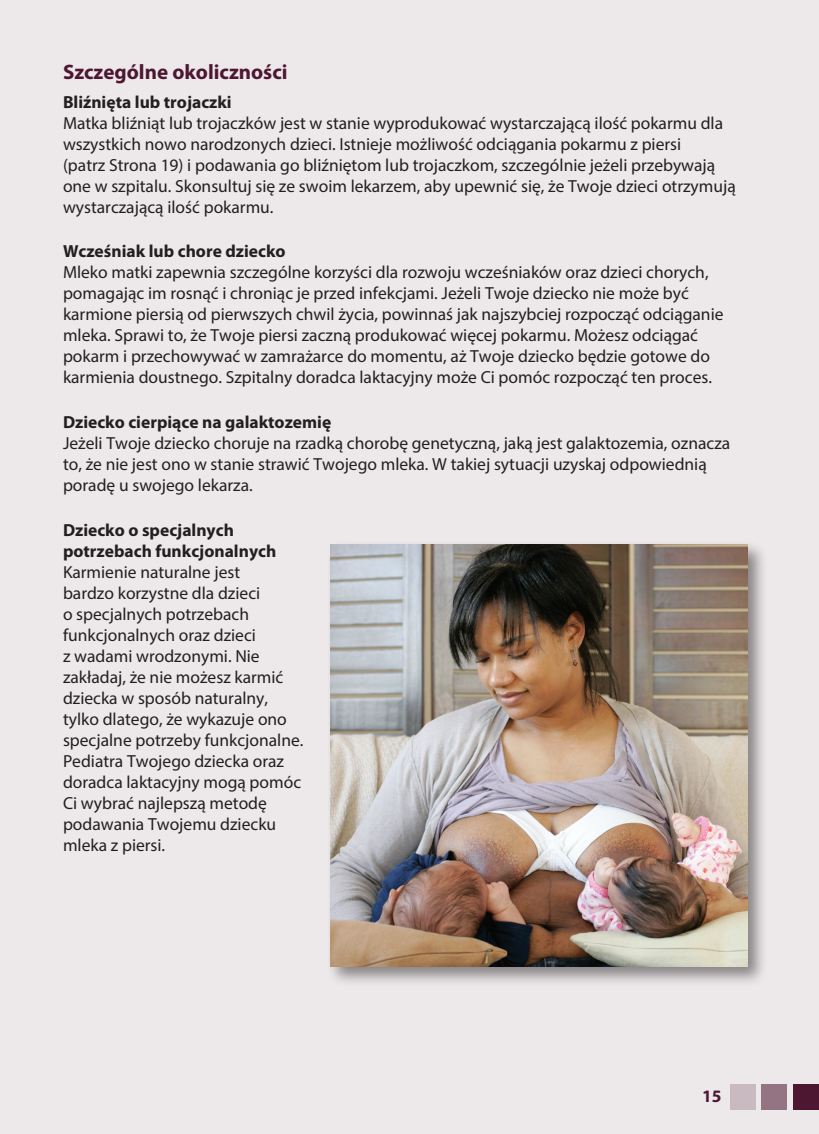
<style>
.page{position:relative;width:819px;height:1134px;background:#ede8ea}
.page>*{position:absolute;margin:0;border:0;box-sizing:border-box;transform-origin:0 0}
.t1{font:700 21px "Myriad Pro";color:#4d1731}
.t2{font:17.5px/21px "Myriad Pro";color:#231f20}
.t3{font:700 17.5px/21px "Myriad Pro";color:#231f20}
.t4{font:700 17.5px "Myriad Pro";color:#4d1731}
</style>
<div class="page">
<div style="left:793px;top:1084px;width:26px;height:26px;background:#4d1731"></div>
<div style="left:761px;top:1084px;width:26px;height:26px;background:#947483"></div>
<div style="left:730px;top:1084px;width:26px;height:26px;background:#c9b9c1"></div>
<div style="left:326px;top:540px;width:441px;height:447px;background:#231f20;opacity:.5"></div>
<img style="left:330px;top:544px;width:417px;height:422px">
<p class="t1" style="left:63px;top:58px;width:226px">Szczególne okoliczności</p>
<p class="t3" style="left:63px;top:91px;width:170px">Bliźnięta lub trojaczki</p>
<p class="t2" style="left:63px;top:112px;width:674px">Matka bliźniąt lub trojaczków jest w stanie wyprodukować wystarczającą ilość pokarmu dla wszystkich nowo narodzonych dzieci. Istnieje możliwość odciągania pokarmu z piersi<br>(patrz Strona 19) i podawania go bliźniętom lub trojaczkom, szczególnie jeżeli przebywają one w szpitalu. Skonsultuj się ze swoim lekarzem, aby upewnić się, że Twoje dzieci otrzymują wystarczającą ilość pokarmu.</p>
<p class="t3" style="left:63px;top:240px;width:224px">Wcześniak lub chore dziecko</p>
<p class="t2" style="left:63px;top:262px;width:662px">Mleko matki zapewnia szczególne korzyści dla rozwoju wcześniaków oraz dzieci chorych, pomagając im rosnąć i chroniąc je przed infekcjami. Jeżeli Twoje dziecko nie może być karmione piersią od pierwszych chwil życia, powinnaś jak najszybciej rozpocząć odciąganie mleka. Sprawi to, że Twoje piersi zaczną produkować więcej pokarmu. Możesz odciągać pokarm i przechowywać w zamrażarce do momentu, aż Twoje dziecko będzie gotowe do karmienia doustnego. Szpitalny doradca laktacyjny może Ci pomóc rozpocząć ten proces.</p>
<p class="t3" style="left:63px;top:411px;width:270px">Dziecko cierpiące na galaktozemię</p>
<p class="t2" style="left:63px;top:432px;width:669px">Jeżeli Twoje dziecko choruje na rzadką chorobę genetyczną, jaką jest galaktozemia, oznacza to, że nie jest ono w stanie strawić Twojego mleka. W takiej sytuacji uzyskaj odpowiednią poradę u swojego lekarza.</p>
<p class="t3" style="left:63px;top:519px;width:215px">Dziecko o specjalnych potrzebach funkcjonalnych</p>
<p class="t2" style="left:63px;top:561px;width:242px">Karmienie naturalne jest<br>bardzo korzystne dla dzieci<br>o specjalnych potrzebach funkcjonalnych oraz dzieci<br>z wadami wrodzonymi. Nie zakładaj, że nie możesz karmić dziecka w sposób naturalny, tylko dlatego, że wykazuje ono specjalne potrzeby funkcjonalne.<br>Pediatra Twojego dziecka oraz doradca laktacyjny mogą pomóc<br>Ci wybrać najlepszą metodę podawania Twojemu dziecku mleka z piersi.</p>
<p class="t4" style="left:702px;top:1084px;width:21px">15</p>
</div>
